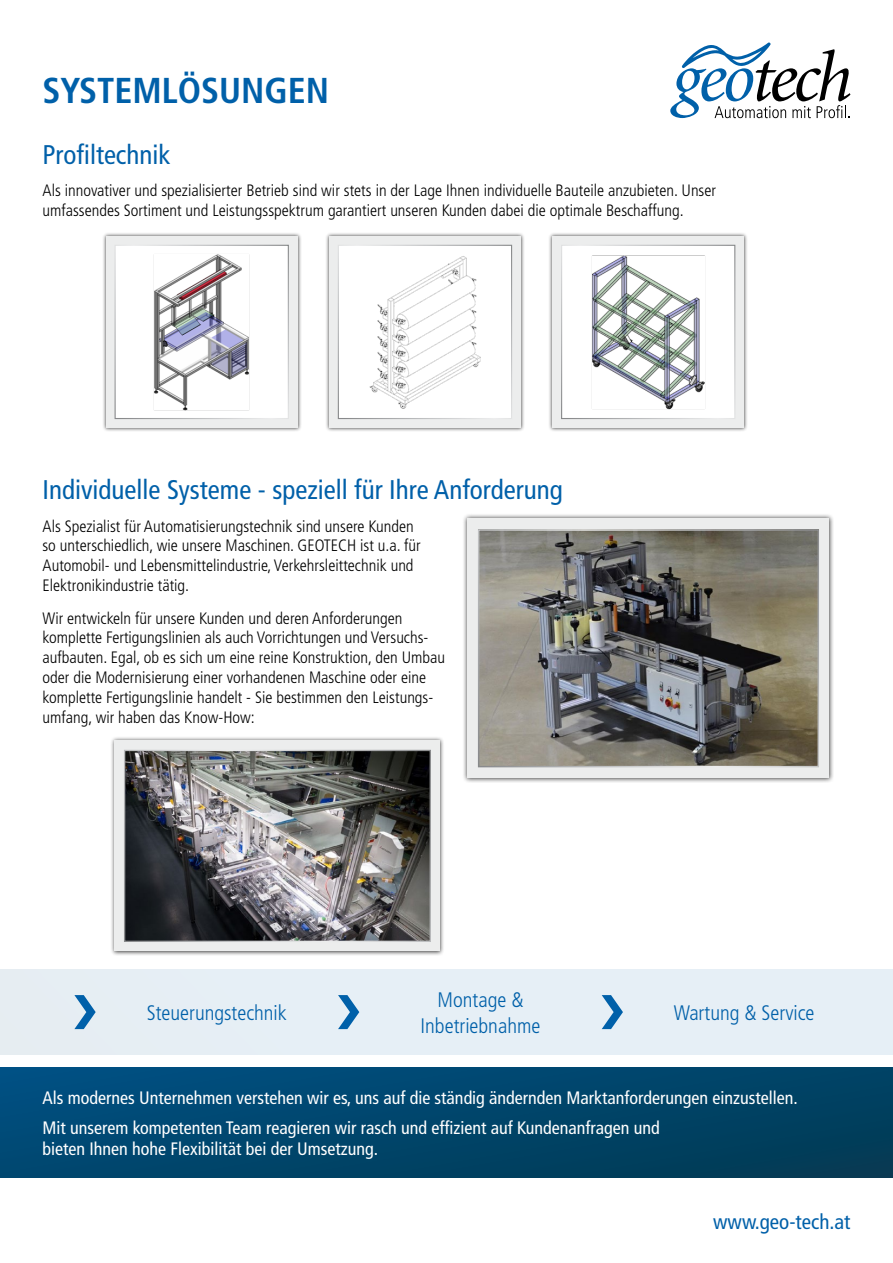
<style>
.page{position:relative;width:893px;height:1263px;background:#fff}
.page>*{position:absolute;margin:0;border:0;box-sizing:border-box;transform-origin:0 0}
.t1{font:700 condensed 36px "Frutiger LT Std";color:#0060a9}
.t2{font:condensed 27px "Frutiger LT Std";color:#0060a9}
.t3{font:300 condensed 21px/25.2px "Frutiger LT Std";color:#0060a9;text-align:center}
.t4{font:condensed 21px "Frutiger LT Std";color:#0060a9}
.t5{font:condensed 18px/30.2px "Frutiger LT Std";color:#fff}
.t6{font:300 condensed 16.5px/19.8px "Frutiger LT Std";color:#000}
</style>
<div class="page">
<div style="left:0;top:969px;width:893px;height:85px;background:#e6eff6"></div>
<div style="left:0;top:1067px;width:893px;height:111px;background:linear-gradient(to right,#004c7a,#013e5b)"></div>
<svg style="left:602px;top:995px;width:21px;height:34px"></svg>
<svg style="left:338px;top:995px;width:21px;height:34px"></svg>
<svg style="left:74px;top:995px;width:22px;height:34px"></svg>
<svg style="left:670px;top:42px;width:180px;height:76px"></svg>
<div style="left:462px;top:513px;width:372px;height:270px;background:#000;opacity:.75"></div>
<svg style="left:468px;top:519px;width:361px;height:259px;background:#d9dad8"></svg>
<img style="left:481px;top:532px;width:335px;height:232px">
<div style="left:110px;top:736px;width:334px;height:220px;background:#000;opacity:.75"></div>
<div style="left:115px;top:741px;width:325px;height:210px;background:#eceded"></div>
<img style="left:126px;top:752px;width:303px;height:188px">
<div style="left:124px;top:750px;width:307px;height:192px;border:1px solid #fff"></div>
<div style="left:102px;top:232px;width:199px;height:199px;background:#000;opacity:.75"></div>
<div style="left:106px;top:236px;width:191px;height:192px;background:#eceded"></div>
<img style="left:117px;top:247px;width:170px;height:170px">
<div style="left:115px;top:245px;width:174px;height:174px;border:1px solid #fff"></div>
<div style="left:325px;top:232px;width:199px;height:199px;background:#000;opacity:.75"></div>
<div style="left:329px;top:236px;width:192px;height:192px;background:#eceded"></div>
<img style="left:340px;top:247px;width:170px;height:170px">
<div style="left:338px;top:245px;width:174px;height:174px;border:1px solid #fff"></div>
<div style="left:548px;top:232px;width:200px;height:199px;background:#000;opacity:.75"></div>
<div style="left:552px;top:236px;width:192px;height:192px;background:#eceded"></div>
<img style="left:563px;top:247px;width:170px;height:170px">
<div style="left:561px;top:245px;width:174px;height:174px;border:1px solid #fff"></div>
<h1 class="t1" style="left:43px;top:69px;width:288px">SYSTEMLÖSUNGEN</h1>
<h2 class="t2" style="left:43px;top:138px;width:129px">Profiltechnik</h2>
<p class="t6" style="left:43px;top:181px;width:675px">Als innovativer und spezialisierter Betrieb sind wir stets in der Lage Ihnen individuelle Bauteile anzubieten. Unser umfassendes Sortiment und Leistungsspektrum garantiert unseren Kunden dabei die optimale Beschaffung.</p>
<h2 class="t2" style="left:43px;top:474px;width:522px">Individuelle Systeme - speziell für Ihre Anforderung</h2>
<p class="t6" style="left:43px;top:516px;width:380px">Als Spezialist für Automatisierungstechnik sind unsere Kunden so unterschiedlich, wie unsere Maschinen. GEOTECH ist u.a. für Automobil- und Lebensmittelindustrie, Verkehrsleittechnik und Elektronikindustrie tätig.</p>
<p class="t6" style="left:43px;top:608px;width:404px">Wir entwickeln für unsere Kunden und deren Anforderungen komplette Fertigungslinien als auch Vorrichtungen und Versuchs&shy;aufbauten. Egal, ob es sich um eine reine Konstruktion, den Umbau oder die Modernisierung einer vorhandenen Maschine oder eine komplette Fertigungslinie handelt - Sie bestimmen den Leistungs&shy;umfang, wir haben das Know-How:</p>
<p class="t3" style="left:147px;top:1000px;width:142px">Steuerungstechnik</p>
<p class="t3" style="left:421px;top:988px;width:121px">Montage &amp;<br>Inbetriebnahme</p>
<p class="t3" style="left:674px;top:1000px;width:142px">Wartung &amp; Service</p>
<p class="t5" style="left:43px;top:1082px;width:757px">Als modernes Unternehmen verstehen wir es, uns auf die ständig ändernden Marktanforderungen einzustellen.<br>Mit unserem kompetenten Team reagieren wir rasch und effizient auf Kundenanfragen und</p>
<p class="t5" style="left:43px;top:1134px;width:337px">bieten Ihnen hohe Flexibilität bei der Umsetzung.</p>
<p class="t4" style="left:713px;top:1209px;width:139px">www.geo-tech.at</p>
</div>
